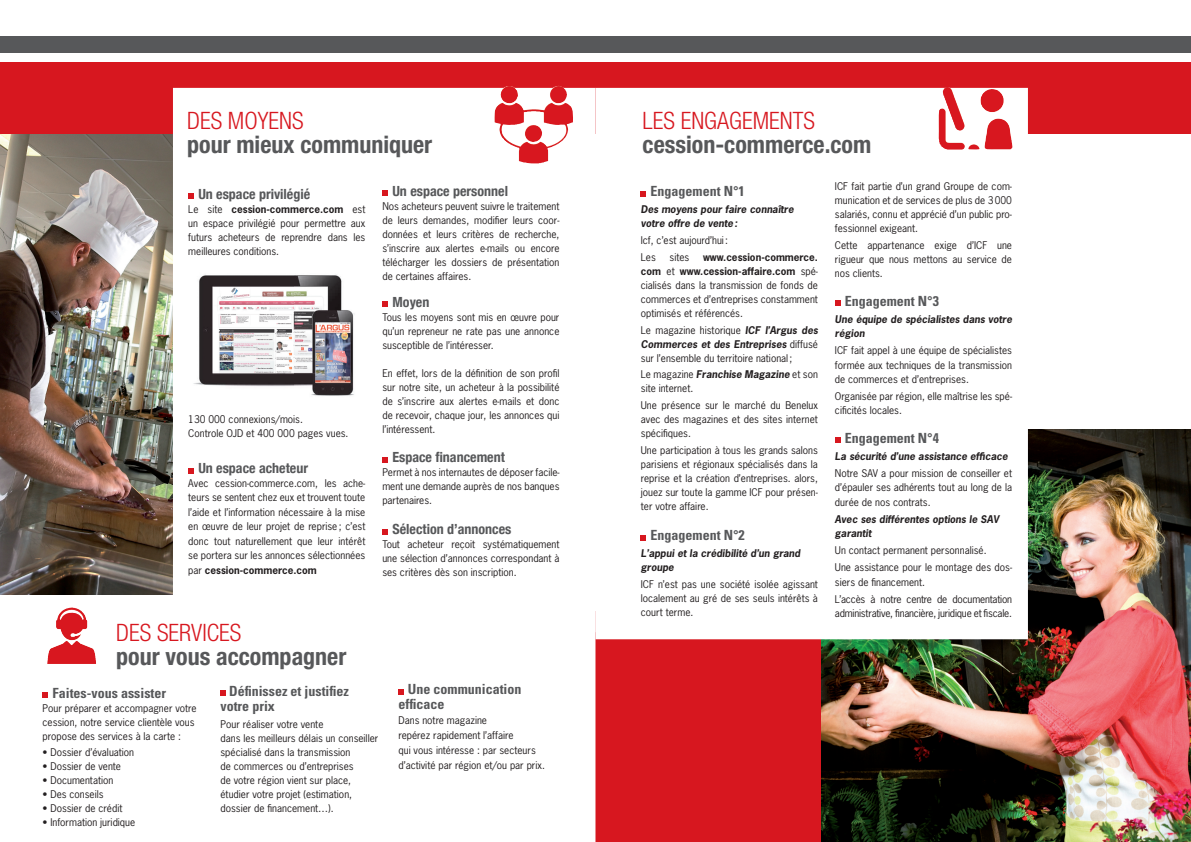
<style>
.page{position:relative;width:1191px;height:842px;background:#fff}
.page>*{position:absolute;margin:0;border:0;box-sizing:border-box;transform-origin:0 0}
.t1{font:700 condensed 24px "Helvetica Neue";color:#57585a}
.t2{font:300 condensed 24px "Helvetica Neue";color:#d7171f}
.t3{font:700 condensed 14px/15px "Univers";color:#57585a}
.t4{font:700 condensed 14px "Helvetica Neue";color:#57585a}
.t5{font:10px/14px "News Gothic";color:#231f20;text-align:justify}
.t6{font:italic 700 10px/14px "News Gothic";color:#231f20}
.t7{font:10px/17.1px "News Gothic";letter-spacing:-.02em;color:#231f20}
.s1{font-weight:700}
.s2{font-weight:700;font-style:italic}
</style>
<div class="page">
<div style="left:595px;top:611px;width:226px;height:231px;background:#d7171f"></div>
<img style="left:0;top:133px;width:173px;height:462px">
<div style="left:0;top:61px;width:1191px;height:72px;background:#d7171f"></div>
<div style="left:0;top:52px;width:1191px;height:10px;background:#fff"></div>
<div style="left:0;top:36px;width:1191px;height:16px;background:#57585a"></div>
<svg style="left:42px;top:621px;width:362px;height:77px"></svg>
<svg style="left:43px;top:692px;width:5px;height:5px"></svg>
<svg style="left:220px;top:691px;width:6px;height:5px"></svg>
<svg style="left:398px;top:689px;width:5px;height:5px"></svg>
<svg style="left:173px;top:88px;width:422px;height:544px"></svg>
<svg style="left:188px;top:194px;width:5px;height:5px"></svg>
<svg style="left:188px;top:468px;width:5px;height:5px"></svg>
<svg style="left:382px;top:190px;width:5px;height:6px"></svg>
<svg style="left:382px;top:302px;width:5px;height:5px"></svg>
<svg style="left:382px;top:457px;width:5px;height:5px"></svg>
<svg style="left:382px;top:529px;width:5px;height:5px"></svg>
<img style="left:188px;top:269px;width:178px;height:129px">
<img style="left:494px;top:86px;width:73px;height:77px">
<img style="left:56px;top:607px;width:31px;height:33px">
<img style="left:821px;top:429px;width:370px;height:413px">
<svg style="left:595px;top:88px;width:433px;height:551px"></svg>
<svg style="left:641px;top:191px;width:5px;height:5px"></svg>
<svg style="left:641px;top:535px;width:5px;height:5px"></svg>
<svg style="left:835px;top:301px;width:5px;height:5px"></svg>
<svg style="left:835px;top:438px;width:5px;height:5px"></svg>
<img style="left:938px;top:87px;width:65px;height:63px">
<h1 class="t2" style="left:187px;top:107px;width:118px">DES MOYENS</h1>
<h1 class="t1" style="left:187px;top:130px;width:247px">pour mieux communiquer</h1>
<h2 class="t4" style="left:198px;top:186px;width:113px">Un espace privilégié</h2>
<p class="t5" style="left:188px;top:202px;width:179px">Le site <span class="s1">cession-commerce.com</span> est un espace privilégié pour permettre aux futurs acheteurs de reprendre dans les meilleures conditions.</p>
<p class="t5" style="left:188px;top:412px;width:162px">130 000 connexions/mois.<br>Controle OJD et 400 000 pages vues.</p>
<h2 class="t4" style="left:198px;top:460px;width:111px">Un espace acheteur</h2>
<p class="t5" style="left:188px;top:476px;width:179px;line-height:14.4px">Avec cession-commerce.com, les ache&shy;teurs se sentent chez eux et trouvent toute l’aide et l’information nécessaire à la mise en œuvre de leur projet de reprise ; c’est donc tout naturellement que leur intérêt se portera sur les annonces sélectionnées par <span class="s1">cession-commerce.com</span></p>
<h2 class="t4" style="left:392px;top:182px;width:117px">Un espace personnel</h2>
<p class="t5" style="left:382px;top:199px;width:179px">Nos acheteurs peuvent suivre le traitement de leurs demandes, modifier leurs coor&shy;données et leurs critères de recherche, s’inscrire aux alertes e-mails ou encore télécharger les dossiers de présentation de certaines affaires.</p>
<h2 class="t4" style="left:392px;top:293px;width:38px">Moyen</h2>
<p class="t5" style="left:382px;top:310px;width:179px">Tous les moyens sont mis en œuvre pour qu’un repreneur ne rate pas une annonce susceptible de l’intéresser.</p>
<p class="t5" style="left:382px;top:366px;width:179px">En effet, lors de la définition de son profil sur notre site, un acheteur à la possibilité de s’inscrire aux alertes e-mails et donc de recevoir, chaque jour, les annonces qui l’intéressent.</p>
<h2 class="t4" style="left:392px;top:449px;width:114px">Espace financement</h2>
<p class="t5" style="left:382px;top:465px;width:179px">Permet à nos internautes de déposer facile&shy;ment une demande auprès de nos banques partenaires.</p>
<h2 class="t4" style="left:392px;top:521px;width:120px">Sélection d’annonces</h2>
<p class="t5" style="left:382px;top:538px;width:179px">Tout acheteur reçoit systématiquement une sélection d’annonces correspondant à ses critères dès son inscription.</p>
<h1 class="t2" style="left:116px;top:619px;width:127px">DES SERVICES</h1>
<h1 class="t1" style="left:116px;top:642px;width:231px">pour vous accompagner</h1>
<h2 class="t3" style="left:53px;top:685px;width:115px">Faites-vous assister</h2>
<p class="t5" style="left:43px;top:701px;width:156px;text-align:left">Pour préparer et accompagner votre cession, notre service clientèle vous propose des services à la carte :</p>
<p class="t5" style="left:43px;top:745px;width:93px">• Dossier d’évaluation</p>
<p class="t5" style="left:43px;top:759px;width:80px">• Dossier de vente</p>
<p class="t5" style="left:43px;top:773px;width:72px">• Documentation</p>
<p class="t5" style="left:43px;top:787px;width:63px">• Des conseils</p>
<p class="t5" style="left:43px;top:801px;width:81px">• Dossier de crédit</p>
<p class="t5" style="left:43px;top:815px;width:94px">• Information juridique</p>
<h2 class="t3" style="left:220px;top:683px;width:130px;text-indent:9px">Définissez et justifiez votre prix</h2>
<p class="t5" style="left:220px;top:717px;width:159px;text-align:left">Pour réaliser votre vente<br>dans les meilleurs délais un conseiller spécialisé dans la transmission<br>de commerces ou d’entreprises<br>de votre région vient sur place, étudier votre projet (estimation, dossier de financement…).</p>
<h2 class="t3" style="left:398px;top:682px;width:124px;text-indent:9px">Une communication efficace</h2>
<p class="t5" style="left:398px;top:713px;width:148px;line-height:14.8px;text-align:left">Dans notre magazine<br>repérez rapidement l’affaire<br>qui vous intéresse : par secteurs d’activité par région et/ou par prix.</p>
<h1 class="t2" style="left:642px;top:107px;width:174px">LES ENGAGEMENTS</h1>
<h1 class="t1" style="left:642px;top:130px;width:230px">cession-commerce.com</h1>
<h2 class="t3" style="left:650px;top:184px;width:96px">Engagement N°1</h2>
<p class="t6" style="left:641px;top:202px;width:154px">Des moyens pour faire connaître votre offre de vente :</p>
<p class="t5" style="left:641px;top:232px;width:89px;line-height:16.8px">Icf, c’est aujourd’hui :<br>Les</p>
<p class="t5" style="left:641px;top:250px;width:179px;text-indent:62px"><span class="s1">www.cession-commerce. com</span> et <span class="s1">www.cession-affaire.com</span> spé&shy;cialisés dans la transmission de fonds de commerces et d’entreprises constamment optimisés et référencés.</p>
<p class="t5" style="left:641px;top:323px;width:179px">Le magazine historique <span class="s2">ICF l’Argus des Commerces et des Entreprises</span> diffusé sur l’ensemble du territoire national ;</p>
<p class="t5" style="left:641px;top:367px;width:179px">Le magazine <span class="s2">Franchise Magazine</span> et son site internet.</p>
<p class="t5" style="left:641px;top:398px;width:179px">Une présence sur le marché du Benelux avec des magazines et des sites internet spécifiques.</p>
<p class="t5" style="left:641px;top:443px;width:179px">Une participation à tous les grands salons parisiens et régionaux spécialisés dans la reprise et la création d’entreprises. alors, jouez sur toute la gamme ICF pour présen&shy;ter votre affaire.</p>
<h2 class="t3" style="left:650px;top:528px;width:96px">Engagement N°2</h2>
<p class="t6" style="left:641px;top:546px;width:161px">L’appui et la crédibilité d’un grand groupe</p>
<p class="t5" style="left:641px;top:577px;width:179px">ICF n’est pas une société isolée agissant localement au gré de ses seuls intérêts à court terme.</p>
<p class="t5" style="left:669px;top:250px;width:21px">sites</p>
<p class="t5" style="left:835px;top:179px;width:178px">ICF fait partie d’un grand Groupe de com&shy;munication et de services de plus de 3 000 salariés, connu et apprécié d’un public pro&shy;fessionnel exigeant.</p>
<p class="t5" style="left:835px;top:238px;width:179px;line-height:14.3px">Cette appartenance exige d’ICF une rigueur que nous mettons au service de nos clients.</p>
<h2 class="t3" style="left:844px;top:293px;width:96px">Engagement N°3</h2>
<p class="t6" style="left:835px;top:312px;width:179px;line-height:14.3px">Une équipe de spécialistes dans votre région</p>
<p class="t5" style="left:835px;top:343px;width:179px;line-height:14.3px">ICF fait appel à une équipe de spécialistes formée aux techniques de la transmission de commerces et d’entreprises.</p>
<p class="t5" style="left:835px;top:389px;width:179px;line-height:14.3px">Organisée par région, elle maîtrise les spé&shy;cificités locales.</p>
<h2 class="t3" style="left:844px;top:430px;width:96px">Engagement N°4</h2>
<p class="t6" style="left:835px;top:449px;width:174px">La sécurité d’une assistance efficace</p>
<p class="t5" style="left:835px;top:466px;width:178px;line-height:14.3px">Notre SAV a pour mission de conseiller et d’épauler ses adhérents tout au long de la durée de nos contrats.</p>
<p class="t6" style="left:835px;top:512px;width:166px;line-height:14.3px">Avec ses différentes options le SAV garantit</p>
<p class="t5" style="left:835px;top:542px;width:179px;line-height:17.1px">Un contact permanent personnalisé.<br>Une assistance pour le montage des dos-</p>
<p class="t7" style="left:835px;top:573px;width:179px">siers de financement.<br>L’accès à notre centre de documentation</p>
<p class="t7" style="left:835px;top:605px;width:179px">administrative, financière, juridique et fiscale.</p>
</div>
